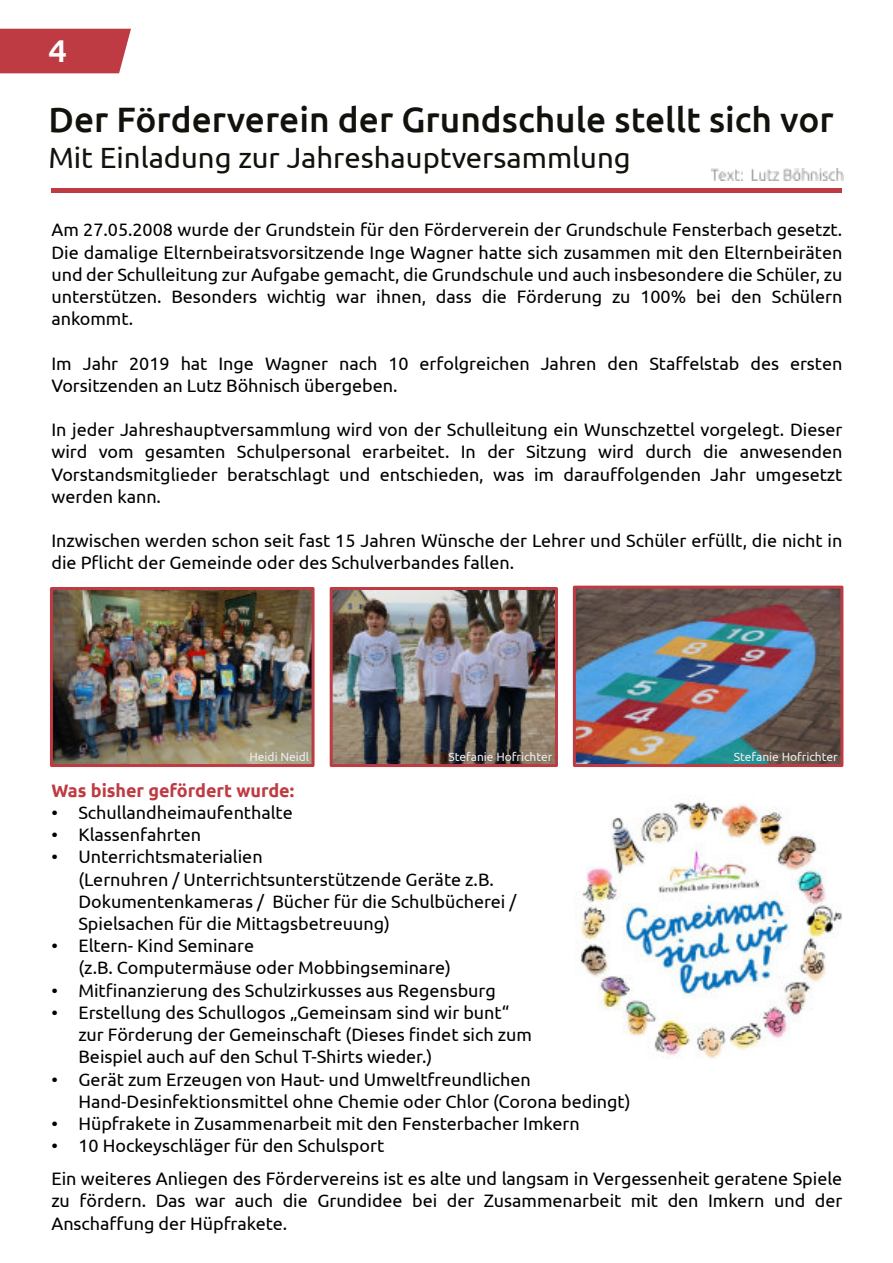
<style>
.page{position:relative;width:893px;height:1263px;background:#fff}
.page>*{position:absolute;margin:0;border:0;box-sizing:border-box;transform-origin:0 0}
.t1{font:500 35.25px "Ubuntu";color:#12120d}
.t2{font:500 31.5px "Ubuntu";color:#fff;scale:1.06 1}
.t3{font:29.25px "Ubuntu";color:#12120d}
.t4{font:18px/22.2px "Ubuntu";color:#000}
.t5{font:700 18px "Ubuntu";color:#bf3b43}
.t6{font:12px "Ubuntu";color:#eceded}
</style>
<div class="page">
<div style="left:0;top:29px;width:131px;height:44px;background:#bf3b43"></div>
<hr style="left:51px;top:189px;width:791px;height:4px;background:#bf3b43">
<img style="left:54px;top:591px;width:257px;height:172px">
<div style="left:50px;top:587px;width:265px;height:180px;border:3px solid #bf3b43"></div>
<img style="left:334px;top:591px;width:220px;height:172px">
<div style="left:330px;top:587px;width:228px;height:180px;border:3px solid #bf3b43"></div>
<img style="left:577px;top:590px;width:262px;height:173px">
<div style="left:573px;top:586px;width:270px;height:181px;border:3px solid #bf3b43"></div>
<img style="left:579px;top:801px;width:263px;height:258px">
<img style="left:711px;top:168px;width:132px;height:12px">
<h2 class="t2" style="left:48px;top:37px;width:19px">4</h2>
<h1 class="t1" style="left:48px;top:105px;width:787px">Der Förderverein der Grundschule stellt sich vor</h1>
<h3 class="t3" style="left:48px;top:145px;width:584px">Mit Einladung zur Jahreshauptversammlung</h3>
<p class="t4" style="left:51px;top:220px;width:792px;text-align:justify">Am 27.05.2008 wurde der Grundstein für den Förderverein der Grundschule Fensterbach gesetzt.<br>Die damalige Elternbeiratsvorsitzende Inge Wagner hatte sich zusammen mit den Elternbeiräten und der Schulleitung zur Aufgabe gemacht, die Grundschule und auch insbesondere die Schüler, zu unterstützen. Besonders wichtig war ihnen, dass die Förderung zu 100% bei den Schülern ankommt.</p>
<p class="t4" style="left:51px;top:353px;width:792px">Im Jahr 2019 hat Inge Wagner nach 10 erfolgreichen Jahren den Staffelstab des ersten<br>Vorsitzenden an Lutz Böhnisch übergeben.</p>
<p class="t4" style="left:51px;top:420px;width:792px;text-align:justify">In jeder Jahreshauptversammlung wird von der Schulleitung ein Wunschzettel vorgelegt. Dieser wird vom gesamten Schulpersonal erarbeitet. In der Sitzung wird durch die anwesenden Vorstandsmitglieder beratschlagt und entschieden, was im darauffolgenden Jahr umgesetzt werden kann.</p>
<p class="t4" style="left:51px;top:531px;width:792px">Inzwischen werden schon seit fast 15 Jahren Wünsche der Lehrer und Schüler erfüllt, die nicht in die Pflicht der Gemeinde oder des Schulverbandes fallen.</p>
<p class="t6" style="left:249px;top:752px;width:61px">Heidi Neidl</p>
<p class="t6" style="left:448px;top:752px;width:105px">Stefanie Hofrichter</p>
<p class="t6" style="left:734px;top:752px;width:105px">Stefanie Hofrichter</p>
<p class="t5" style="left:51px;top:783px;width:244px">Was bisher gefördert wurde:</p>
<p class="t4" style="left:51px;top:803px;width:243px">• Schullandheimaufenthalte</p>
<p class="t4" style="left:51px;top:825px;width:151px">• Klassenfahrten</p>
<p class="t4" style="left:78px;top:847px;width:440px;text-indent:-27px">• Unterrichtsmaterialien<br>(Lernuhren / Unterrichtsunterstützende Geräte z.B.<br>Dokumentenkameras / Bücher für die Schulbücherei / Spielsachen für die Mittagsbetreuung)</p>
<p class="t4" style="left:78px;top:936px;width:374px;text-indent:-27px">• Eltern- Kind Seminare<br>(z.B. Computermäuse oder Mobbingseminare)</p>
<p class="t4" style="left:51px;top:980px;width:446px">• Mitfinanzierung des Schulzirkusses aus Regensburg</p>
<p class="t4" style="left:78px;top:1002px;width:455px;text-indent:-27px">• Erstellung des Schullogos „Gemeinsam sind wir bunt“ zur Förderung der Gemeinschaft (Dieses findet sich zum<br>Beispiel auch auf den Schul T-Shirts wieder.)</p>
<p class="t4" style="left:78px;top:1069px;width:554px;text-indent:-27px">• Gerät zum Erzeugen von Haut- und Umweltfreundlichen<br>Hand-Desinfektionsmittel ohne Chemie oder Chlor (Corona bedingt)</p>
<p class="t4" style="left:51px;top:1113px;width:530px">• Hüpfrakete in Zusammenarbeit mit den Fensterbacher Imkern</p>
<p class="t4" style="left:51px;top:1136px;width:334px">• 10 Hockeyschläger für den Schulsport</p>
<p class="t4" style="left:51px;top:1169px;width:792px;text-align:justify">Ein weiteres Anliegen des Fördervereins ist es alte und langsam in Vergessenheit geratene Spiele zu fördern. Das war auch die Grundidee bei der Zusammenarbeit mit den Imkern und der Anschaffung der Hüpfrakete.</p>
</div>
